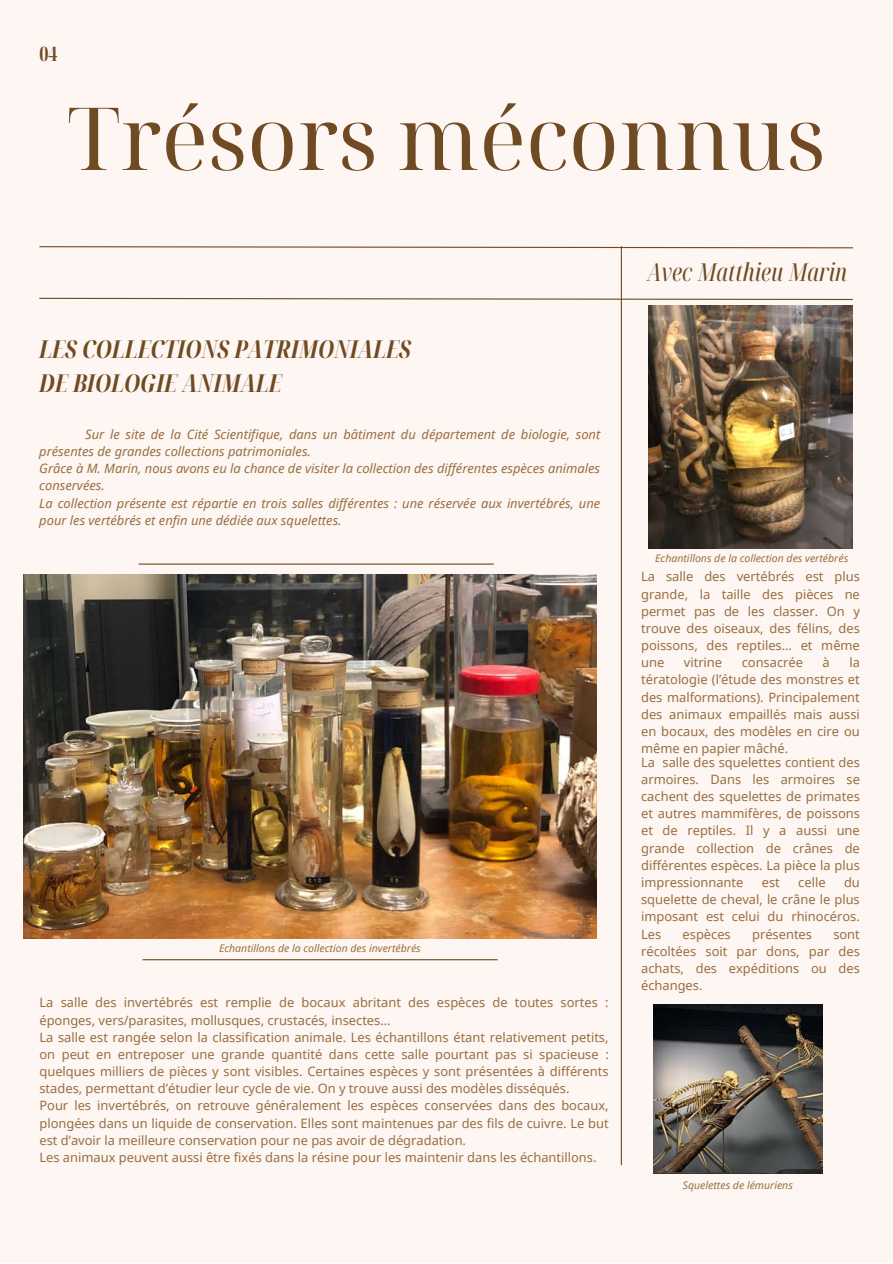
<style>
.page{position:relative;width:893px;height:1264px;background:#fff}
.page>*{position:absolute;margin:0;border:0;box-sizing:border-box;transform-origin:0 0}
.t1{font:87px "Noto Serif Display";color:#704a22}
.t2{font:italic 700 extra-condensed 24.6px/33.8px "Noto Serif Display";color:#704a22}
.t3{font:italic extra-condensed 24.6px "Noto Serif Display";color:#704a22}
.t4{font:700 extra-condensed 19.95px "Noto Serif Display";color:#704a22}
.t5{font:12.9px/17.2px "Noto Sans";color:#986e41;text-align:justify}
.t6{font:italic 12.9px/17.2px "Noto Sans";color:#986e41}
.t7{font:italic 10.5px "Noto Sans";color:#986e41}
</style>
<div class="page">
<div style="left:0;top:0;width:892px;height:1262px;background:#fdf6f2"></div>
<img style="left:23px;top:574px;width:573px;height:364px">
<img style="left:648px;top:305px;width:204px;height:243px">
<svg style="left:39px;top:246px;width:814px;height:3px"></svg>
<hr style="left:620px;top:246px;width:2px;height:919px;background:#704a22">
<svg style="left:39px;top:297px;width:814px;height:3px"></svg>
<hr style="left:142px;top:959px;width:355px;height:1px;background:#704a22">
<hr style="left:139px;top:563px;width:354px;height:1px;background:#704a22">
<img style="left:653px;top:1004px;width:169px;height:169px">
<p class="t4" style="left:39px;top:40px;width:20px">04</p>
<p class="t1" style="left:67px;top:77px;width:759px">Trésors méconnus</p>
<p class="t3" style="left:647px;top:255px;width:201px">Avec Matthieu Marin</p>
<p class="t2" style="left:39px;top:331px;width:373px">LES COLLECTIONS PATRIMONIALES<br>DE BIOLOGIE ANIMALE</p>
<p class="t6" style="left:39px;top:425px;width:562px;text-indent:46px">Sur le site de la Cité Scientifique, dans un bâtiment du département de biologie, sont présentes de grandes collections patrimoniales.<br>Grâce à M. Marin, nous avons eu la chance de visiter la collection des différentes espèces animales conservées.</p>
<p class="t6" style="left:39px;top:494px;width:562px">La collection présente est répartie en trois salles différentes : une réservée aux invertébrés, une pour les vertébrés et enfin une dédiée aux squelettes.</p>
<p class="t7" style="left:219px;top:941px;width:203px">Echantillons de la collection des invertébrés</p>
<p class="t5" style="left:39px;top:993px;width:570px">La salle des invertébrés est remplie de bocaux abritant des espèces de toutes sortes : éponges, vers/parasites, mollusques, crustacés, insectes…</p>
<p class="t5" style="left:39px;top:1028px;width:570px">La salle est rangée selon la classification animale. Les échantillons étant relativement petits, on peut en entreposer une grande quantité dans cette salle pourtant pas si spacieuse : quelques milliers de pièces y sont visibles. Certaines espèces y sont présentées à différents stades, permettant d’étudier leur cycle de vie. On y trouve aussi des modèles disséqués.</p>
<p class="t5" style="left:39px;top:1096px;width:570px">Pour les invertébrés, on retrouve généralement les espèces conservées dans des bocaux, plongées dans un liquide de conservation. Elles sont maintenues par des fils de cuivre. Le but est d’avoir la meilleure conservation pour ne pas avoir de dégradation.</p>
<p class="t5" style="left:39px;top:1148px;width:558px">Les animaux peuvent aussi être fixés dans la résine pour les maintenir dans les échantillons.</p>
<p class="t7" style="left:655px;top:550px;width:194px">Echantillons de la collection des vertébrés</p>
<p class="t5" style="left:641px;top:567px;width:220px">La salle des vertébrés est plus grande, la taille des pièces ne permet pas de les classer. On y trouve des oiseaux, des félins, des poissons, des reptiles… et même une</p>
<p class="t5" style="left:683px;top:653px;width:40px">vitrine</p>
<p class="t5" style="left:741px;top:653px;width:63px">consacrée</p>
<p class="t5" style="left:822px;top:653px;width:9px">à</p>
<p class="t5" style="left:641px;top:653px;width:220px;text-indent:208px">la tératologie (l’étude des monstres et des malformations). Principalement des animaux empaillés mais aussi en bocaux, des modèles en cire ou même en papier mâché.</p>
<p class="t5" style="left:641px;top:753px;width:220px">La salle des squelettes contient des armoires. Dans les armoires se cachent des squelettes de primates et autres mammifères, de poissons et de reptiles. Il y a aussi une grande collection de crânes de différentes espèces. La pièce la plus impressionnante</p>
<p class="t5" style="left:641px;top:873px;width:220px;text-indent:203px">du squelette de cheval, le crâne le plus imposant est celui du rhinocéros.<br>Les</p>
<p class="t5" style="left:761px;top:873px;width:20px">est</p>
<p class="t5" style="left:798px;top:873px;width:29px">celle</p>
<p class="t5" style="left:682px;top:925px;width:50px">espèces</p>
<p class="t5" style="left:752px;top:925px;width:61px">présentes</p>
<p class="t5" style="left:641px;top:925px;width:220px;text-indent:192px">sont récoltées soit par dons, par des achats, des expéditions ou des échanges.</p>
<p class="t7" style="left:682px;top:1177px;width:111px">Squelettes de lémuriens</p>
</div>
